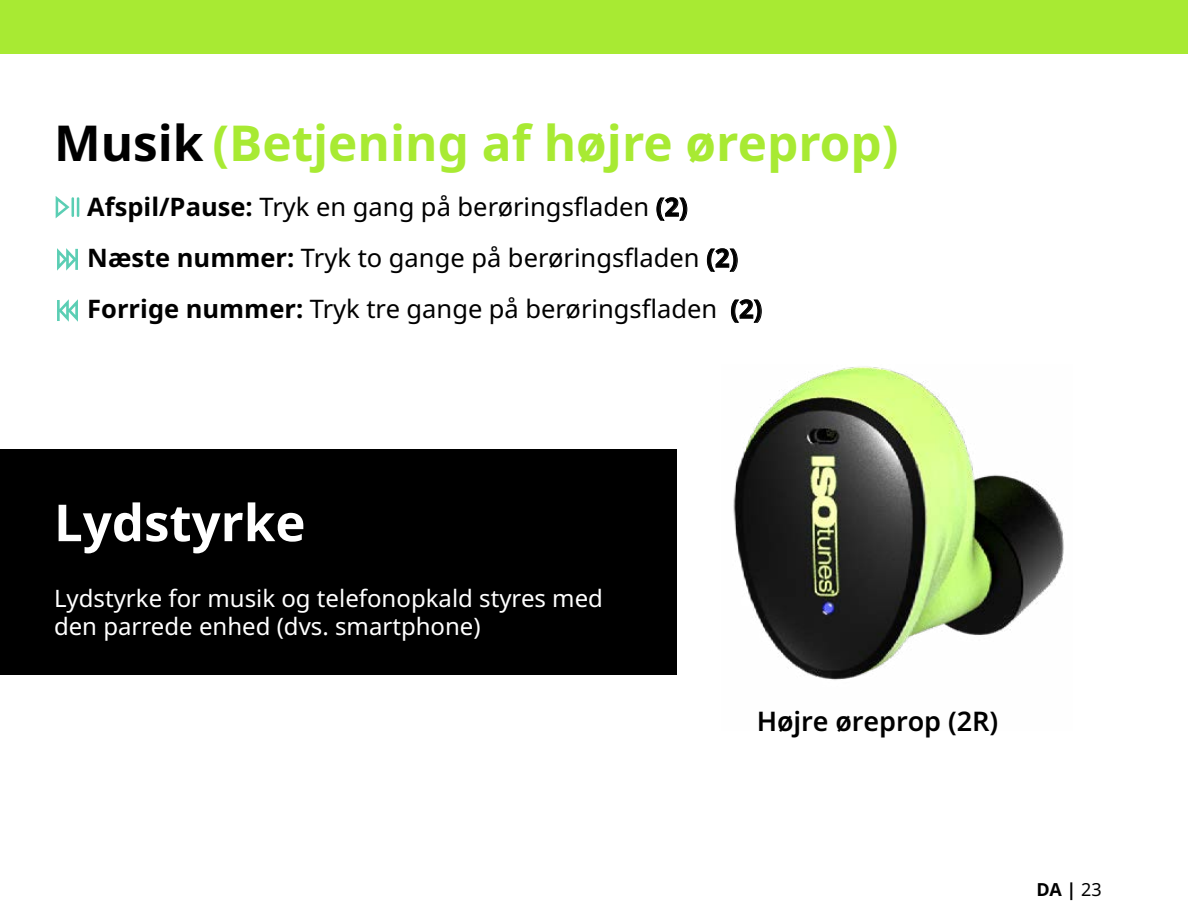
<style>
.page{position:relative;width:1188px;height:918px;background:#fff}
.page>*{position:absolute;margin:0;border:0;box-sizing:border-box;transform-origin:0 0}
.t1{font:700 51px "Noto Sans";color:#fff}
.t2{font:700 49.5px "Noto Sans";color:#a8ea33}
.t3{font:600 27px "Noto Sans";letter-spacing:-.005em;color:#000}
.t4{font:25.5px/51px "Noto Sans";color:#000}
.t5{font:24px/28.8px "Noto Sans";color:#fff}
.t6{font:700 18px "Noto Sans";color:#000}
.s1{color:#000}
.s2{font-weight:700}
.s3{font-weight:400}
</style>
<div class="page">
<div style="left:0;top:0;width:1188px;height:54px;background:#a8ea33"></div>
<div style="left:0;top:449px;width:676px;height:226px;background:#000"></div>
<svg style="left:56px;top:196px;width:23px;height:22px"></svg>
<svg style="left:57px;top:299px;width:21px;height:23px"></svg>
<svg style="left:57px;top:248px;width:21px;height:23px"></svg>
<img style="left:733px;top:366px;width:331px;height:314px">
<h2 class="t2" style="left:54px;top:108px;width:846px"><span class="s1">Musik</span> (Betjening af højre øreprop)</h2>
<p class="t4" style="left:87px;top:182px;width:677px"><span class="s2">Afspil/Pause:</span> Tryk en gang på berøringsfladen <span class="s2">(2)<br>Næste nummer:</span> Tryk to gange på berøringsfladen <span class="s2">(2)<br>Forrige nummer:</span> Tryk tre gange på berøringsfladen <span class="s2">(2)</span></p>
<h1 class="t1" style="left:54px;top:487px;width:253px">Lydstyrke</h1>
<p class="t5" style="left:54px;top:584px;width:551px">Lydstyrke for musik og telefonopkald styres med den parrede enhed (dvs. smartphone)</p>
<p class="t3" style="left:757px;top:702px;width:243px">Højre øreprop (2R)</p>
<p class="t6" style="left:1036px;top:877px;width:67px">DA | <span class="s3">23</span></p>
</div>
